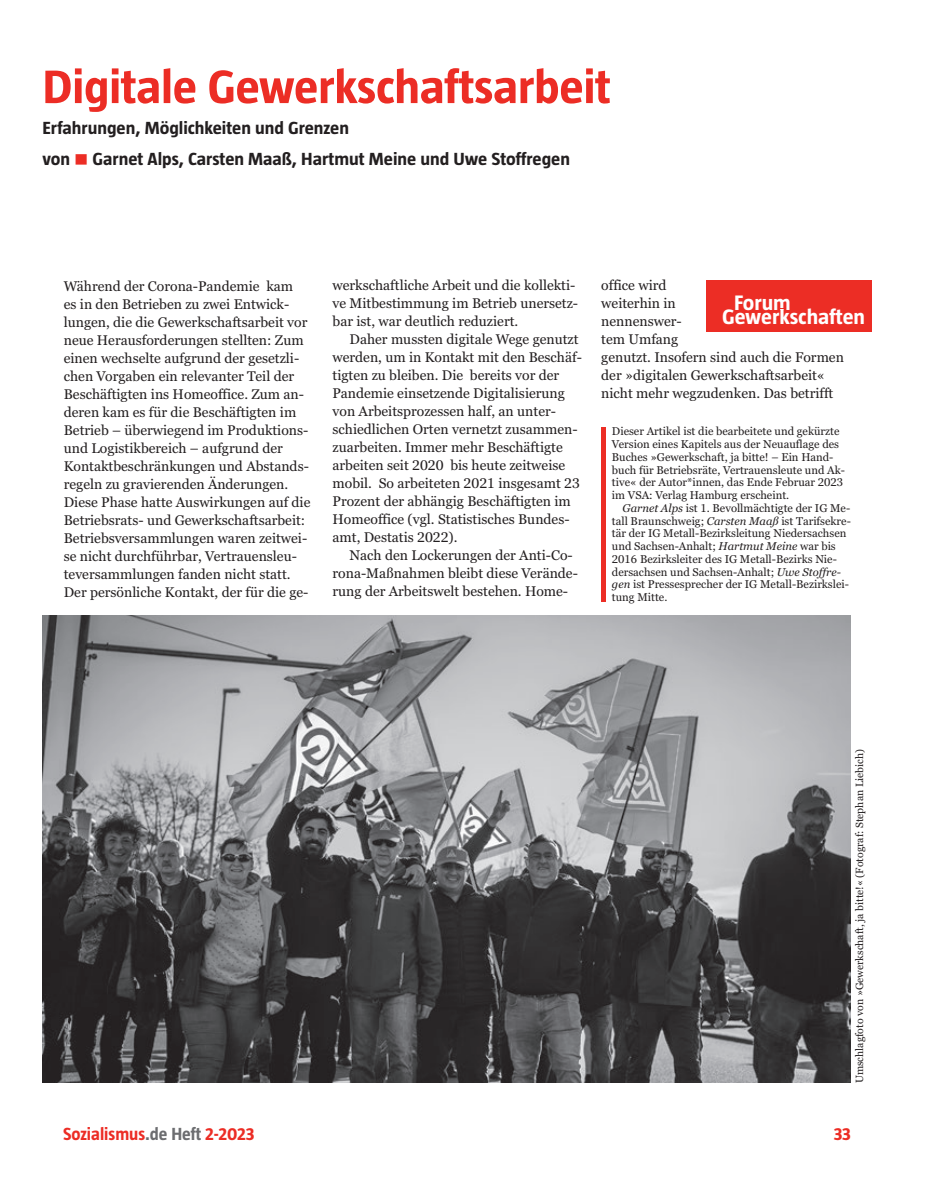
<style>
.page{position:relative;width:936px;height:1191px;background:#fff}
.page>*{position:absolute;margin:0;border:0;box-sizing:border-box;transform-origin:0 0}
.t1{font:700 48px "Taz 3";letter-spacing:-.005em;color:#ec2d25;scale:1.06 1}
.t2{font:700 21.45px "Taz 3";color:#fff;scale:1.06 1}
.t3{font:700 18px/30.8px "Taz 3";color:#231f20;scale:1.06 1}
.t4{font:700 18px "Taz 3";color:#ec2d25}
.t5{font:13.95px/18px "Georgia Pro";color:#231f20}
.t6{font:11.25px/12.8px "Georgia Pro";color:#231f20}
.t7{font:10.5px "Georgia Pro";color:#231f20}
.s1{color:#ec2d25}
.s2{font-style:italic}
.s3{color:#6c6d70}
</style>
<div class="page">
<div style="left:706px;top:281px;width:166px;height:51px;background:#ec2d25"></div>
<img style="left:43px;top:616px;width:807px;height:466px">
<hr style="left:601px;top:427px;width:4px;height:174px;background:#ec2d25">
<h1 class="t1" style="left:43px;top:60px;width:537px">Digitale Gewerkschaftsarbeit</h1>
<p class="t3" style="left:43px;top:112px;width:499px">Erfahrungen, Möglichkeiten und Grenzen<br>von <span class="s1">■</span> Garnet Alps, Carsten Maaß, Hartmut Meine und Uwe Stoffregen</p>
<p class="t5" style="left:64px;top:278px;width:248px">Während der Corona-Pandemie kam<br>es in den Betrieben zu zwei Entwick&shy;lungen, die die Gewerkschaftsarbeit vor neue Herausforderungen stellten: Zum einen wechselte aufgrund der gesetzli&shy;chen Vorgaben ein relevanter Teil der Beschäftigten ins Homeoffice. Zum an&shy;deren kam es für die Beschäftigten im Betrieb – überwiegend im Produktions&shy;und Logistikbereich – aufgrund der Kontaktbeschränkungen und Abstands&shy;regeln zu gravierenden Änderungen.<br>Diese Phase hatte Auswirkungen auf die Betriebsrats- und Gewerkschaftsarbeit:<br>Betriebsversammlungen waren zeitwei&shy;se nicht durchführbar, Vertrauensleu&shy;teversammlungen fanden nicht statt.<br>Der persönliche Kontakt, der für die ge-</p>
<p class="t5" style="left:332px;top:276px;width:247px">werkschaftliche Arbeit und die kollekti&shy;ve Mitbestimmung im Betrieb unersetz&shy;bar ist, war deutlich reduziert.</p>
<p class="t5" style="left:332px;top:330px;width:251px;text-indent:17px">Daher mussten digitale Wege genutzt werden, um in Kontakt mit den Beschäf&shy;tigten zu bleiben. Die bereits vor der Pandemie einsetzende Digitalisierung von Arbeitsprozessen half, an unter&shy;schiedlichen Orten vernetzt zusammen&shy;zuarbeiten. Immer mehr Beschäftigte arbeiten seit 2020 bis heute zeitweise mobil. So arbeiteten 2021 insgesamt 23<br>Prozent der abhängig Beschäftigten im Homeoffice (vgl. Statistisches Bundes&shy;amt, Destatis 2022).</p>
<p class="t5" style="left:332px;top:546px;width:247px;text-indent:17px">Nach den Lockerungen der Anti-Co&shy;rona-Maßnahmen bleibt diese Verände&shy;rung der Arbeitswelt bestehen. Home-</p>
<p class="t5" style="left:601px;top:276px;width:244px">office wird<br>weiterhin in<br>nennenswer-<br>tem Umfang<br>genutzt. Insofern sind auch die Formen der »digitalen Gewerkschaftsarbeit« nicht mehr wegzudenken. Das betrifft</p>
<p class="t6" style="left:612px;top:425px;width:234px">Dieser Artikel ist die bearbeitete und gekürzte Version eines Kapitels aus der Neuauflage des Buches »Gewerkschaft, ja bitte! – Ein Hand&shy;buch für Betriebsräte, Vertrauensleute und Ak&shy;tive« der Autor*innen, das Ende Februar 2023 im VSA: Verlag Hamburg erscheint.</p>
<p class="t6" style="left:612px;top:502px;width:240px;text-indent:11px"><span class="s2">Garnet Alps</span> ist 1. Bevollmächtigte der IG Me&shy;tall Braunschweig; <span class="s2">Carsten Maaß</span> ist Tarifsekre&shy;tär der IG Metall-Bezirksleitung Niedersachsen und Sachsen-Anhalt; <span class="s2">Hartmut Meine</span> war bis 2016 Bezirksleiter des IG Metall-Bezirks Nie&shy;dersachsen und Sachsen-Anhalt; <span class="s2">Uwe Stoffre&shy;gen</span> ist Pressesprecher der IG Metall-Bezirkslei&shy;tung Mitte.</p>
<h2 class="t2" style="left:734px;top:290px;width:55px">Forum</h2>
<h2 class="t2" style="left:722px;top:305px;width:136px">Gewerkschaften</h2>
<p class="t7" style="left:853px;top:1083px;width:335px;rotate:-90deg">Umschlagfoto von »Gewerkschaft, ja bitte!« (Fotograf: Stephan Liebich)</p>
<p class="t4" style="left:63px;top:1124px;width:193px">Sozialismus<span class="s3">.de Heft</span> 2-2023</p>
<p class="t4" style="left:833px;top:1124px;width:19px">33</p>
</div>
